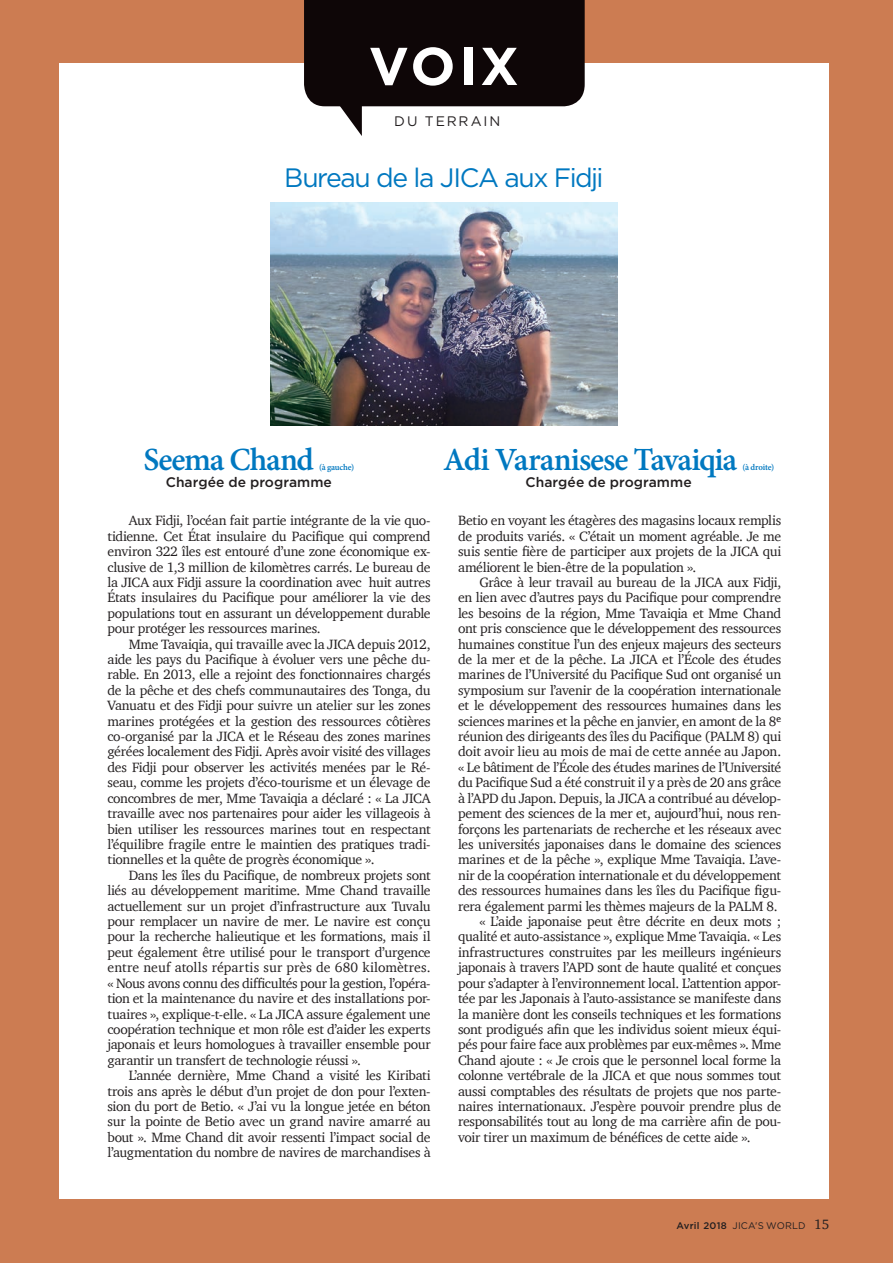
<style>
.page{position:relative;width:893px;height:1263px;background:#cc7c52}
.page>*{position:absolute;margin:0;border:0;box-sizing:border-box;transform-origin:0 0}
.t1{font:700 53.1px "Gotham";color:#fff}
.t2{font:700 35.1px "Adobe Gurmukhi";letter-spacing:-.03em;color:#0078c0}
.t3{font:26.55px "Gotham";letter-spacing:-.055em;color:#0078c0}
.t4{font:13.8px/15.5px "Charter";letter-spacing:-.02em;color:#231f20;text-align:justify}
.t5{font:500 13.8px "Gotham";letter-spacing:.005em;color:#231f20}
.t6{font:13.8px "Gotham";letter-spacing:.135em;color:#231f20}
.t7{font:9.6px "Gotham";letter-spacing:.015em;color:#231f20}
.t8{font:700 9.6px "Adobe Gurmukhi";letter-spacing:-.02em;color:#0078c0}
.s1{font-weight:500}
.s2{font-family:"Charter";font-size:13.8px}
</style>
<div class="page">
<div style="left:60px;top:64px;width:769px;height:1135px;background:#fff"></div>
<svg style="left:304px;top:0;width:281px;height:136px"></svg>
<img style="left:271px;top:203px;width:347px;height:222px">
<h1 class="t1" style="left:369px;top:36px;width:152px">VOIX</h1>
<p class="t6" style="left:394px;top:114px;width:108px">DU TERRAIN</p>
<h3 class="t3" style="left:284px;top:162px;width:321px">Bureau de la JICA aux Fidji</h3>
<h2 class="t2" style="left:144px;top:440px;width:172px">Seema Chand</h2>
<p class="t8" style="left:319px;top:462px;width:37px">(à gauche)</p>
<p class="t5" style="left:166px;top:475px;width:168px">Chargée de programme</p>
<h2 class="t2" style="left:443px;top:440px;width:296px">Adi Varanisese Tavaiqia</h2>
<p class="t8" style="left:742px;top:462px;width:33px">(à droite)</p>
<p class="t5" style="left:526px;top:475px;width:168px">Chargée de programme</p>
<p class="t4" style="left:107px;top:513px;width:325px;text-indent:21px">Aux Fidji, l’océan fait partie intégrante de la vie quo&shy;tidienne. Cet État insulaire du Pacifique qui comprend environ 322 îles est entouré d’une zone économique ex&shy;clusive de 1,3 million de kilomètres carrés. Le bureau de la JICA aux Fidji assure la coordination avec huit autres États insulaires du Pacifique pour améliorer la vie des populations tout en assurant un développement durable pour protéger les ressources marines.</p>
<p class="t4" style="left:107px;top:636px;width:325px;text-indent:21px">Mme Tavaiqia, qui travaille avec la JICA depuis 2012, aide les pays du Pacifique à évoluer vers une pêche du&shy;rable. En 2013, elle a rejoint des fonctionnaires chargés de la pêche et des chefs communautaires des Tonga, du Vanuatu et des Fidji pour suivre un atelier sur les zones marines protégées et la gestion des ressources côtières co-organisé par la JICA et le Réseau des zones marines gérées localement des Fidji. Après avoir visité des villages des Fidji pour observer les activités menées par le Ré&shy;seau, comme les projets d’éco-tourisme et un élevage de concombres de mer, Mme Tavaiqia a déclaré : « La JICA travaille avec nos partenaires pour aider les villageois à bien utiliser les ressources marines tout en respectant l’équilibre fragile entre le maintien des pratiques tradi&shy;tionnelles et la quête de progrès économique ».</p>
<p class="t4" style="left:107px;top:867px;width:325px;text-indent:21px">Dans les îles du Pacifique, de nombreux projets sont liés au développement maritime. Mme Chand travaille actuellement sur un projet d’infrastructure aux Tuvalu pour remplacer un navire de mer. Le navire est conçu pour la recherche halieutique et les formations, mais il peut également être utilisé pour le transport d’urgence entre neuf atolls répartis sur près de 680 kilomètres. « Nous avons connu des difficultés pour la gestion, l’opéra&shy;tion et la maintenance du navire et des installations por&shy;tuaires », explique-t-elle. « La JICA assure également une coopération technique et mon rôle est d’aider les experts japonais et leurs homologues à travailler ensemble pour garantir un transfert de technologie réussi ».</p>
<p class="t4" style="left:107px;top:1067px;width:325px;text-indent:21px">L’année dernière, Mme Chand a visité les Kiribati trois ans après le début d’un projet de don pour l’exten&shy;sion du port de Betio. « J’ai vu la longue jetée en béton sur la pointe de Betio avec un grand navire amarré au bout ». Mme Chand dit avoir ressenti l’impact social de l’augmentation du nombre de navires de marchandises à</p>
<p class="t4" style="left:458px;top:513px;width:325px">Betio en voyant les étagères des magasins locaux remplis de produits variés. « C’était un moment agréable. Je me suis sentie fière de participer aux projets de la JICA qui améliorent le bien-être de la population ».</p>
<p class="t4" style="left:479px;top:574px;width:303px">Grâce à leur travail au bureau de la JICA aux Fidji,</p>
<p class="t4" style="left:458px;top:590px;width:325px">en lien avec d’autres pays du Pacifique pour comprendre</p>
<p class="t4" style="left:458px;top:605px;width:325px">les besoins de la région, Mme Tavaiqia et Mme Chand</p>
<p class="t4" style="left:458px;top:620px;width:325px">ont pris conscience que le développement des ressources</p>
<p class="t4" style="left:458px;top:636px;width:325px">humaines constitue l’un des enjeux majeurs des secteurs</p>
<p class="t4" style="left:458px;top:651px;width:325px">de la mer et de la pêche. La JICA et l’École des études</p>
<p class="t4" style="left:458px;top:667px;width:325px">marines de l’Université du Pacifique Sud ont organisé un</p>
<p class="t4" style="left:458px;top:682px;width:325px">symposium sur l’avenir de la coopération internationale</p>
<p class="t4" style="left:458px;top:697px;width:325px">et le développement des ressources humaines dans les</p>
<p class="t4" style="left:458px;top:713px;width:325px">sciences marines et la pêche en janvier, en amont de la 8ᵉ</p>
<p class="t4" style="left:458px;top:728px;width:325px">réunion des dirigeants des îles du Pacifique (PALM 8) qui</p>
<p class="t4" style="left:458px;top:744px;width:325px">doit avoir lieu au mois de mai de cette année au Japon.</p>
<p class="t4" style="left:458px;top:759px;width:325px">« Le bâtiment de l’École des études marines de l’Université</p>
<p class="t4" style="left:458px;top:775px;width:325px">du Pacifique Sud a été construit il y a près de 20 ans grâce</p>
<p class="t4" style="left:458px;top:790px;width:325px">à l’APD du Japon. Depuis, la JICA a contribué au dévelop-</p>
<p class="t4" style="left:458px;top:805px;width:325px">pement des sciences de la mer et, aujourd’hui, nous ren-</p>
<p class="t4" style="left:458px;top:821px;width:325px">forçons les partenariats de recherche et les réseaux avec</p>
<p class="t4" style="left:458px;top:836px;width:325px">les universités japonaises dans le domaine des sciences</p>
<p class="t4" style="left:458px;top:852px;width:325px">marines et de la pêche », explique Mme Tavaiqia. L’ave-</p>
<p class="t4" style="left:458px;top:867px;width:325px">nir de la coopération internationale et du développement</p>
<p class="t4" style="left:458px;top:883px;width:325px">des ressources humaines dans les îles du Pacifique figu-</p>
<p class="t4" style="left:458px;top:898px;width:321px">rera également parmi les thèmes majeurs de la PALM 8.</p>
<p class="t4" style="left:479px;top:913px;width:303px">« L’aide japonaise peut être décrite en deux mots ;</p>
<p class="t4" style="left:458px;top:929px;width:325px">qualité et auto-assistance », explique Mme Tavaiqia. « Les</p>
<p class="t4" style="left:458px;top:944px;width:325px">infrastructures construites par les meilleurs ingénieurs</p>
<p class="t4" style="left:458px;top:960px;width:325px">japonais à travers l’APD sont de haute qualité et conçues</p>
<p class="t4" style="left:458px;top:975px;width:325px">pour s’adapter à l’environnement local. L’attention appor-</p>
<p class="t4" style="left:458px;top:990px;width:325px">tée par les Japonais à l’auto-assistance se manifeste dans</p>
<p class="t4" style="left:458px;top:1006px;width:325px">la manière dont les conseils techniques et les formations</p>
<p class="t4" style="left:458px;top:1021px;width:325px">sont prodigués afin que les individus soient mieux équi-</p>
<p class="t4" style="left:458px;top:1037px;width:325px">pés pour faire face aux problèmes par eux-mêmes ». Mme</p>
<p class="t4" style="left:458px;top:1052px;width:325px">Chand ajoute : « Je crois que le personnel local forme la</p>
<p class="t4" style="left:458px;top:1067px;width:325px">colonne vertébrale de la JICA et que nous sommes tout</p>
<p class="t4" style="left:458px;top:1083px;width:325px">aussi comptables des résultats de projets que nos parte-</p>
<p class="t4" style="left:458px;top:1098px;width:325px">naires internationaux. J’espère pouvoir prendre plus de</p>
<p class="t4" style="left:458px;top:1114px;width:325px">responsabilités tout au long de ma carrière afin de pou-</p>
<p class="t4" style="left:458px;top:1129px;width:294px">voir tirer un maximum de bénéfices de cette aide ».</p>
<p class="t7" style="left:676px;top:1220px;width:155px"><span class="s1">Avril 2018</span> JICA'S WORLD <span class="s2">15</span></p>
</div>
